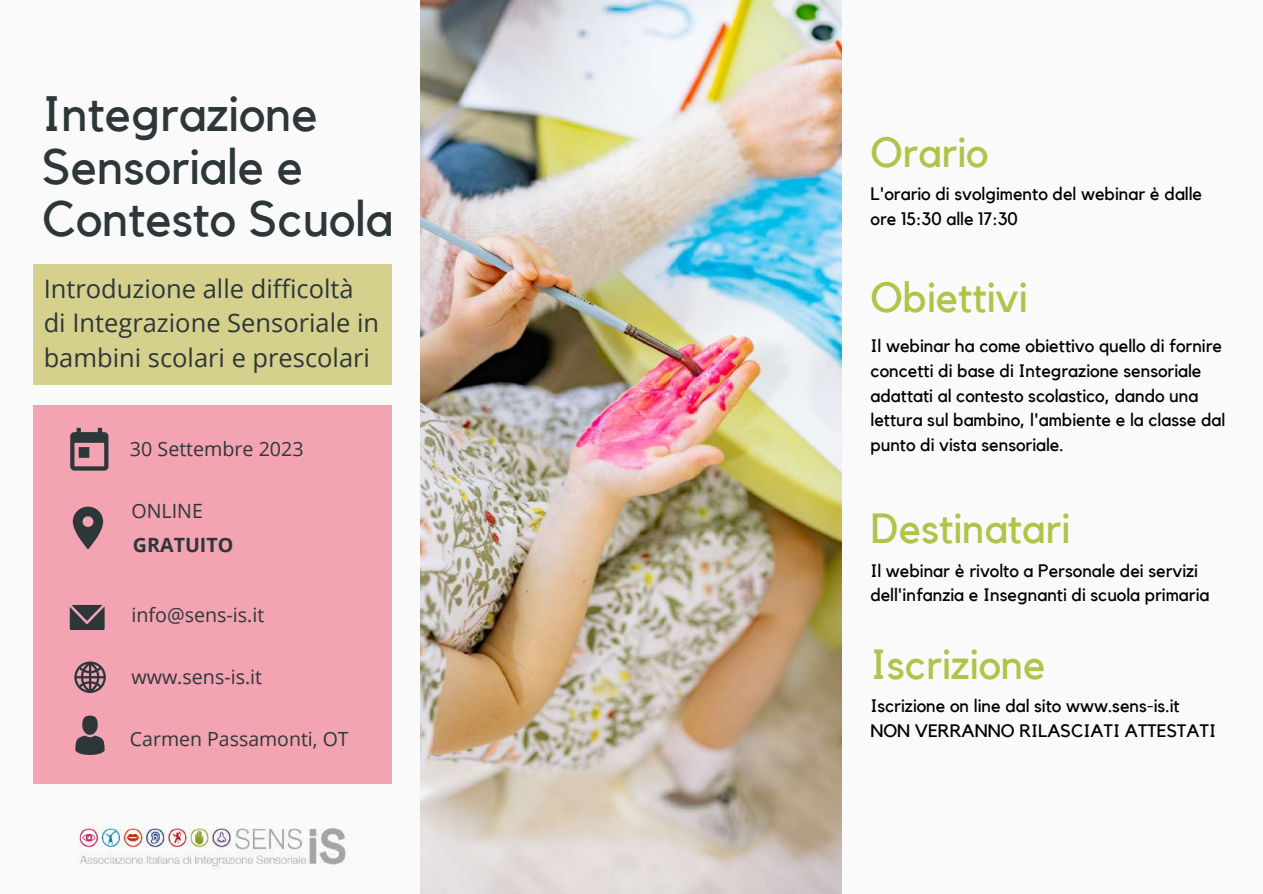
<style>
.page{position:relative;width:1263px;height:894px;background:#fff}
.page>*{position:absolute;margin:0;border:0;box-sizing:border-box;transform-origin:0 0}
.t1{font:49.5px/52.8px "Kollektif";color:#2d373a}
.t2{font:42px "Kollektif";color:#afc448}
.t3{font:25.5px/34.8px "Open Sans";color:#2d373a}
.t4{font:19.65px "Open Sans";color:#2d373a}
.t5{font:700 19.65px "Open Sans";color:#2d373a}
.t6{font:19.5px "Open Sans";color:#2d373a}
.t7{font:18px/24.8px "Kollektif";color:#000}
</style>
<div class="page">
<div style="left:0;top:0;width:1263px;height:893px;background:#fafafa"></div>
<img style="left:421px;top:0;width:420px;height:893px">
<div style="left:34px;top:405px;width:357px;height:378px;background:#f3a3b2"></div>
<svg style="left:70px;top:605px;width:35px;height:24px"></svg>
<svg style="left:74px;top:661px;width:32px;height:31px"></svg>
<svg style="left:73px;top:506px;width:30px;height:43px"></svg>
<svg style="left:70px;top:427px;width:38px;height:43px"></svg>
<div style="left:34px;top:264px;width:357px;height:120px;background:#d6d08d"></div>
<img style="left:78px;top:828px;width:270px;height:42px">
<div style="left:82px;top:715px;width:16px;height:19px;background:#2d373a;border-radius:50%"></div>
<svg style="left:75px;top:735px;width:30px;height:19px"></svg>
<h1 class="t1" style="left:42px;top:89px;width:352px">Integrazione<br>Sensoriale e<br>Contesto Scuola</h1>
<h2 class="t2" style="left:870px;top:133px;width:120px">Orario</h2>
<p class="t7" style="left:870px;top:182px;width:333px">L'orario di svolgimento del webinar è dalle ore 15:30 alle 17:30</p>
<h3 class="t3" style="left:44px;top:270px;width:337px">Introduzione alle difficoltà di Integrazione Sensoriale in bambini scolari e prescolari</h3>
<h2 class="t2" style="left:870px;top:278px;width:159px">Obiettivi</h2>
<p class="t7" style="left:870px;top:334px;width:356px">Il webinar ha come obiettivo quello di fornire concetti di base di Integrazione sensoriale adattati al contesto scolastico, dando una lettura sul bambino, l'ambiente e la classe dal punto di vista sensoriale.</p>
<p class="t4" style="left:130px;top:434px;width:175px">30 Settembre 2023</p>
<p class="t4" style="left:131px;top:496px;width:73px">ONLINE</p>
<p class="t5" style="left:133px;top:530px;width:102px">GRATUITO</p>
<p class="t4" style="left:131px;top:600px;width:134px">info@sens-is.it</p>
<p class="t4" style="left:131px;top:663px;width:132px">www.sens-is.it</p>
<p class="t6" style="left:130px;top:725px;width:220px">Carmen Passamonti, OT</p>
<h2 class="t2" style="left:870px;top:509px;width:201px">Destinatari</h2>
<p class="t7" style="left:870px;top:558px;width:341px">Il webinar è rivolto a Personale dei servizi dell'infanzia e Insegnanti di scuola primaria</p>
<h2 class="t2" style="left:870px;top:645px;width:177px">Iscrizione</h2>
<p class="t7" style="left:870px;top:694px;width:347px">Iscrizione on line dal sito www.sens-is.it<br>NON VERRANNO RILASCIATI ATTESTATI</p>
</div>
